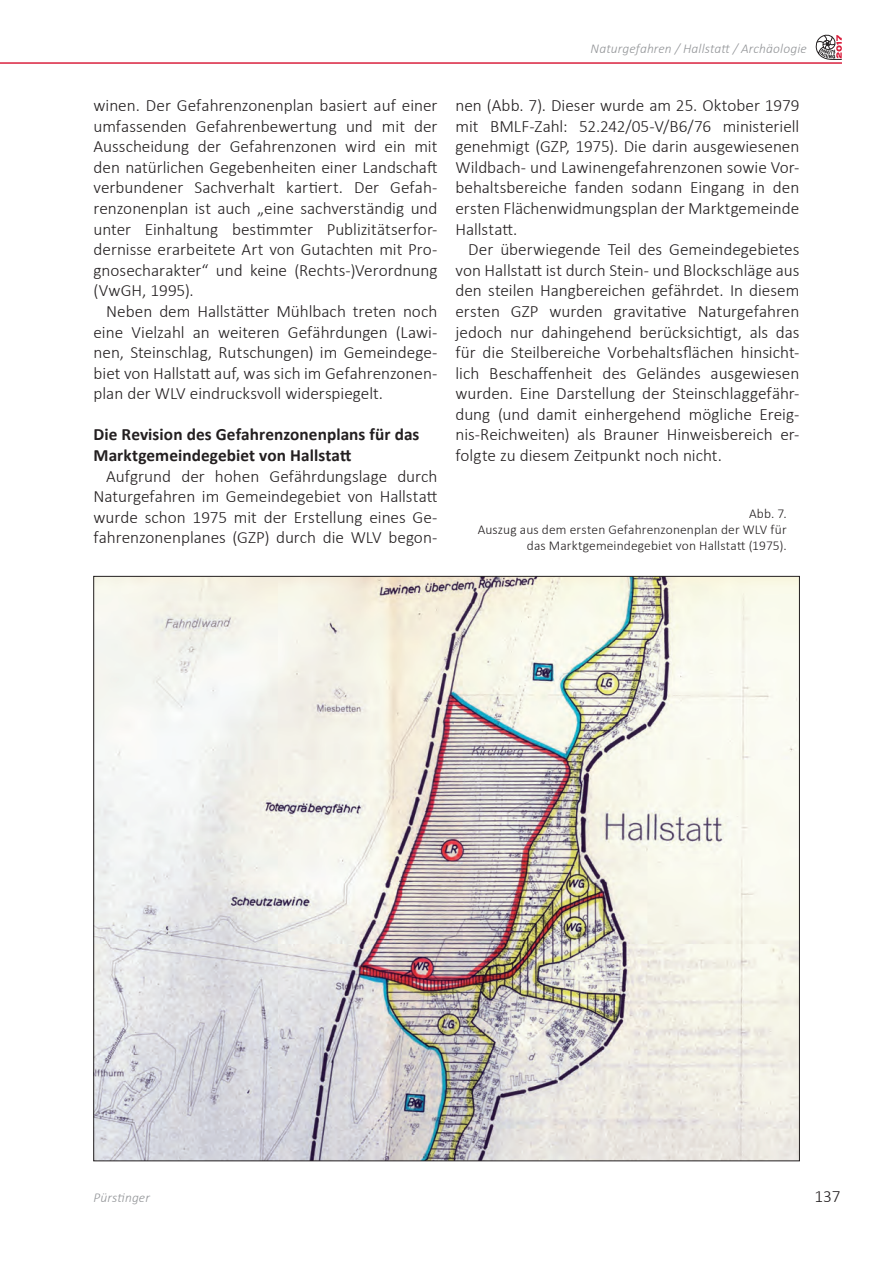
<style>
.page{position:relative;width:893px;height:1263px;background:#fff}
.page>*{position:absolute;margin:0;border:0;box-sizing:border-box;transform-origin:0 0}
.Lauftext__Standard{font:300 17.25px/20.5px "Calibri";letter-spacing:-.005em;color:#231f20;text-align:justify}
.Zwischentitel_2_ÜS{font:700 17.25px/20.5px "Calibri";letter-spacing:.005em;color:#231f20}
.Bildunterschrift{font:300 13.5px/16.2px "Calibri";letter-spacing:.01em;color:#231f20;text-align:right}
.Kopfzeilen{font:italic 300 13.5px "Calibri";letter-spacing:.01em;color:#939598}
</style>
<div class="page">
<hr style="left:0;top:62px;width:842px;height:2px;background:#da1f3d">
<svg style="left:815px;top:34px;width:27px;height:26px"></svg>
<img style="left:96px;top:578px;width:702px;height:581px">
<p class="Lauftext__Standard" style="left:94px;top:95px;width:345px">winen. Der Gefahrenzonenplan basiert auf einer umfassenden Gefahrenbewertung und mit der Ausscheidung der Gefahrenzonen wird ein mit den natürlichen Gegebenheiten einer Landschaft verbundener Sachverhalt kartiert. Der Gefah&shy;renzonenplan ist auch „eine sachverständig und unter Einhaltung bestimmter Publizitätserfor&shy;dernisse erarbeitete Art von Gutachten mit Pro&shy;gnosecharakter“ und keine (Rechts-)Verordnung (VwGH, 1995).</p>
<p class="Lauftext__Standard" style="left:94px;top:301px;width:345px;text-indent:13px">Neben dem Hallstätter Mühlbach treten noch eine Vielzahl an weiteren Gefährdungen (Lawi&shy;nen, Steinschlag, Rutschungen) im Gemeindege&shy;biet von Hallstatt auf, was sich im Gefahrenzonen&shy;plan der WLV eindrucksvoll widerspiegelt.</p>
<p class="Zwischentitel_2_ÜS" style="left:94px;top:424px;width:327px">Die Revision des Gefahrenzonenplans für das<br>Marktgemeindegebiet von Hallstatt</p>
<p class="Lauftext__Standard" style="left:94px;top:465px;width:345px;text-indent:13px">Aufgrund der hohen Gefährdungslage durch Naturgefahren im Gemeindegebiet von Hallstatt wurde schon 1975 mit der Erstellung eines Ge&shy;fahrenzonenplanes (GZP) durch die WLV begon-</p>
<p class="Kopfzeilen" style="left:591px;top:40px;width:218px">Naturgefahren / Hallstatt / Archäologie</p>
<p class="Lauftext__Standard" style="left:455px;top:95px;width:345px">nen (Abb. 7). Dieser wurde am 25. Oktober 1979 mit BMLF-Zahl: 52.242/05-V/B6/76 ministeriell genehmigt (GZP, 1975). Die darin ausgewiesenen Wildbach- und Lawinengefahrenzonen sowie Vor&shy;behaltsbereiche fanden sodann Eingang in den ersten Flächenwidmungsplan der Marktgemeinde Hallstatt.</p>
<p class="Lauftext__Standard" style="left:455px;top:239px;width:345px;text-indent:13px">Der überwiegende Teil des Gemeindegebietes von Hallstatt ist durch Stein- und Blockschläge aus den steilen Hangbereichen gefährdet. In diesem ersten GZP wurden gravitative Naturgefahren jedoch nur dahingehend berücksichtigt, als das für die Steilbereiche Vorbehaltsflächen hinsicht&shy;lich Beschaffenheit des Geländes ausgewiesen wurden. Eine Darstellung der Steinschlaggefähr&shy;dung (und damit einhergehend mögliche Ereig&shy;nis-Reichweiten) als Brauner Hinweisbereich er&shy;folgte zu diesem Zeitpunkt noch nicht.</p>
<p class="Bildunterschrift" style="left:749px;top:505px;width:39px">Abb. 7.</p>
<p class="Bildunterschrift" style="left:478px;top:521px;width:310px">Auszug aus dem ersten Gefahrenzonenplan der WLV für das Marktgemeindegebiet von Hallstatt (1975).</p>
<p class="Kopfzeilen" style="left:94px;top:1189px;width:58px">Pürstinger</p>
<p class="Lauftext__Standard" style="left:814px;top:1185px;width:28px">137</p>
</div>
